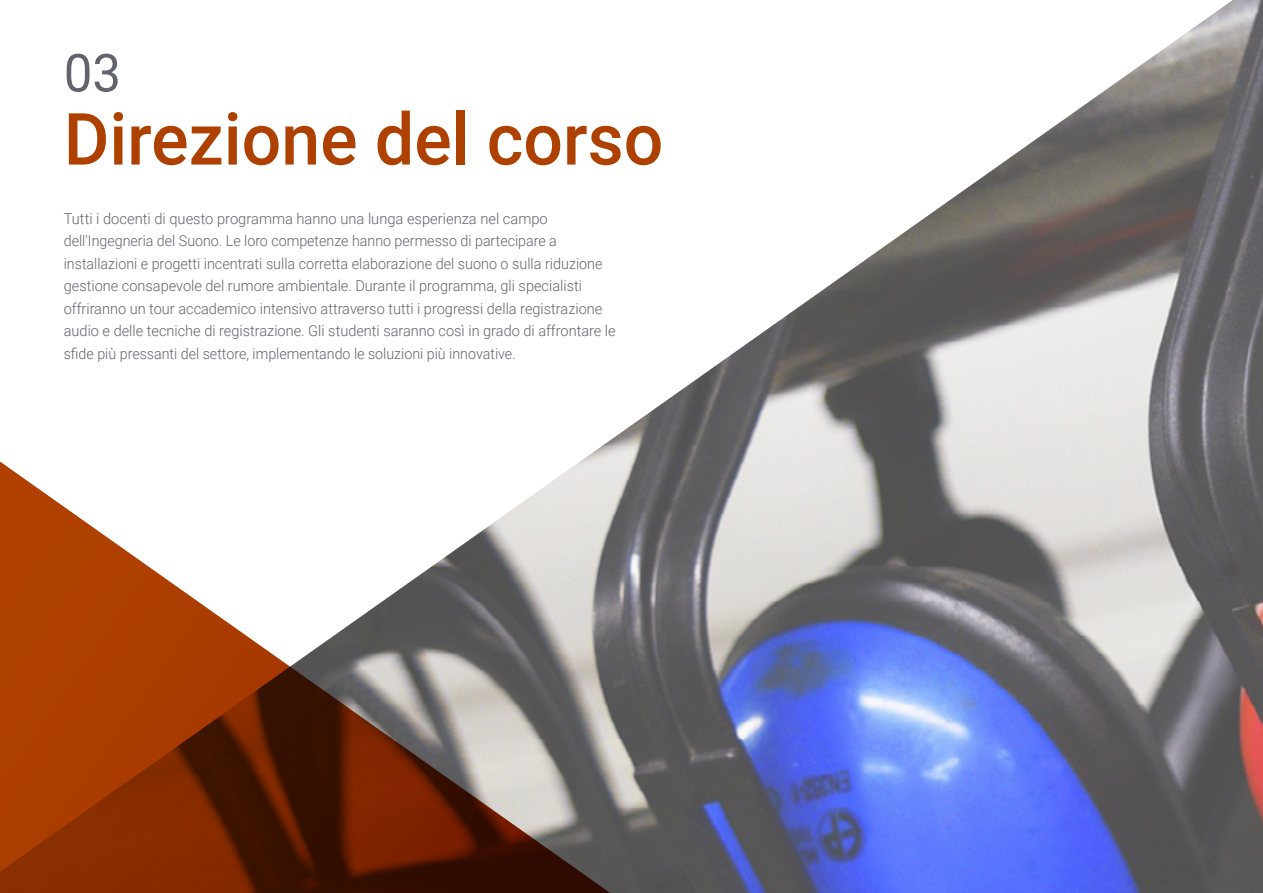
<style>
.page{position:relative;width:1263px;height:893px;background:#fff}
.page>*{position:absolute;margin:0;border:0;box-sizing:border-box;transform-origin:0 0}
.t1{font:500 72px "Roboto";color:#ae4000}
.t2{font:52.5px "Roboto";color:#61646a}
.t3{font:300 15px/22.5px "Roboto";color:#61646a}
</style>
<div class="page">
<img style="left:602px;top:0;width:661px;height:893px">
<svg style="left:0;top:446px;width:640px;height:447px"></svg>
<h2 class="t2" style="left:64px;top:36px;width:59px">03</h2>
<h1 class="t1" style="left:64px;top:89px;width:601px">Direzione del corso</h1>
<p class="t3" style="left:64px;top:207px;width:553px">Tutti i docenti di questo programma hanno una lunga esperienza nel campo dell'Ingegneria del Suono. Le loro competenze hanno permesso di partecipare a installazioni e progetti incentrati sulla corretta elaborazione del suono o sulla riduzione gestione consapevole del rumore ambientale. Durante il programma, gli specialisti offriranno un tour accademico intensivo attraverso tutti i progressi della registrazione audio e delle tecniche di registrazione. Gli studenti saranno così in grado di affrontare le sfide più pressanti del settore, implementando le soluzioni più innovative.</p>
</div>
